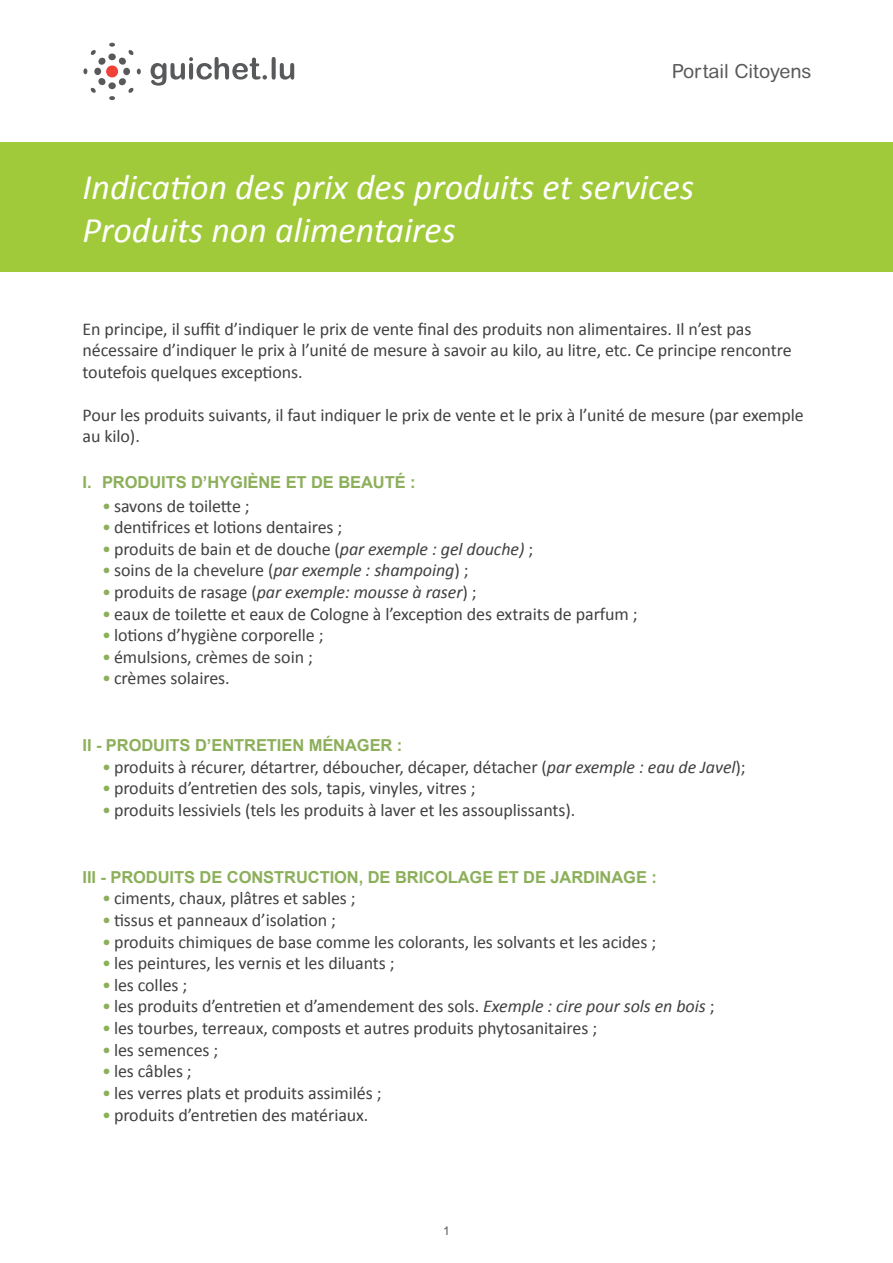
<style>
.page{position:relative;width:893px;height:1263px;background:#fff}
.page>*{position:absolute;margin:0;border:0;box-sizing:border-box;transform-origin:0 0}
.t1{font:italic 36px/43.2px "Calibri";color:#fff}
.t2{font:19.5px "Arial Rounded MT Std";color:#58595b}
.t3{font:18px/21.6px "Calibri";letter-spacing:-.005em;color:#414042}
.t4{font:italic 18px "Calibri";letter-spacing:-.005em;color:#414042}
.t5{font:700 16.5px "Arial";letter-spacing:-.005em;color:#8caf5a}
.t6{font:12px "Arial";color:#58595b}
.s1{color:#8caf5a}
.s2{font-style:italic}
.s3{font-style:normal;color:#8caf5a}
.s4{font-style:normal}
</style>
<div class="page">
<div style="left:0;top:142px;width:893px;height:130px;background:#a1ca3a"></div>
<svg style="left:83px;top:43px;width:58px;height:57px"></svg>
<svg style="left:151px;top:57px;width:143px;height:29px"></svg>
<p class="t2" style="left:672px;top:59px;width:141px">Portail Citoyens</p>
<h1 class="t1" style="left:83px;top:164px;width:613px">Indication des prix des produits et services<br>Produits non alimentaires</h1>
<p class="t3" style="left:83px;top:318px;width:711px">En principe, il suffit d’indiquer le prix de vente final des produits non alimentaires. Il n’est pas nécessaire d’indiquer le prix à l’unité de mesure à savoir au kilo, au litre, etc. Ce principe rencontre toutefois quelques exceptions.</p>
<p class="t3" style="left:83px;top:404px;width:723px">Pour les produits suivants, il faut indiquer le prix de vente et le prix à l’unité de mesure (par exemple au kilo).</p>
<p class="t5" style="left:83px;top:471px;width:335px">I. PRODUITS D’HYGIÈNE ET DE BEAUTÉ :</p>
<p class="t3" style="left:102px;top:495px;width:149px"><span class="s1">•</span> savons de toilette ;</p>
<p class="t3" style="left:102px;top:516px;width:242px"><span class="s1">•</span> dentifrices et lotions dentaires ;</p>
<p class="t3" style="left:102px;top:538px;width:433px"><span class="s1">•</span> produits de bain et de douche (<span class="s2">par exemple : gel douche)</span> ;</p>
<p class="t3" style="left:102px;top:560px;width:368px"><span class="s1">•</span> soins de la chevelure (<span class="s2">par exemple : shampoing</span>) ;</p>
<p class="t4" style="left:102px;top:580px;width:376px"><span class="s3">•</span> <span class="s4">produits de rasage (</span>par exemple: mousse à raser<span class="s4">) ;</span></p>
<p class="t3" style="left:102px;top:603px;width:537px"><span class="s1">•</span> eaux de toilette et eaux de Cologne à l’exception des extraits de parfum ;</p>
<p class="t3" style="left:102px;top:624px;width:223px"><span class="s1">•</span> lotions d’hygiène corporelle ;</p>
<p class="t3" style="left:102px;top:646px;width:212px"><span class="s1">•</span> émulsions, crèmes de soin ;</p>
<p class="t3" style="left:102px;top:668px;width:129px"><span class="s1">•</span> crèmes solaires.</p>
<p class="t5" style="left:83px;top:734px;width:321px">II - PRODUITS D’ENTRETIEN MÉNAGER :</p>
<p class="t3" style="left:102px;top:756px;width:645px"><span class="s1">•</span> produits à récurer, détartrer, déboucher, décaper, détacher (<span class="s2">par exemple : eau de Javel</span>);</p>
<p class="t3" style="left:102px;top:778px;width:375px"><span class="s1">•</span> produits d’entretien des sols, tapis, vinyles, vitres ;</p>
<p class="t3" style="left:102px;top:799px;width:475px"><span class="s1">•</span> produits lessiviels (tels les produits à laver et les assouplissants).</p>
<p class="t5" style="left:83px;top:866px;width:576px">III - PRODUITS DE CONSTRUCTION, DE BRICOLAGE ET DE JARDINAGE :</p>
<p class="t3" style="left:102px;top:888px;width:255px"><span class="s1">•</span> ciments, chaux, plâtres et sables ;</p>
<p class="t3" style="left:102px;top:909px;width:235px"><span class="s1">•</span> tissus et panneaux d’isolation ;</p>
<p class="t3" style="left:102px;top:931px;width:556px"><span class="s1">•</span> produits chimiques de base comme les colorants, les solvants et les acides ;</p>
<p class="t3" style="left:102px;top:952px;width:294px"><span class="s1">•</span> les peintures, les vernis et les diluants ;</p>
<p class="t3" style="left:102px;top:974px;width:87px"><span class="s1">•</span> les colles ;</p>
<p class="t3" style="left:102px;top:996px;width:614px"><span class="s1">•</span> les produits d’entretien et d’amendement des sols. <span class="s2">Exemple : cire pour sols en bois</span> ;</p>
<p class="t3" style="left:102px;top:1017px;width:497px"><span class="s1">•</span> les tourbes, terreaux, composts et autres produits phytosanitaires ;</p>
<p class="t3" style="left:102px;top:1039px;width:118px"><span class="s1">•</span> les semences ;</p>
<p class="t3" style="left:102px;top:1060px;width:91px"><span class="s1">•</span> les câbles ;</p>
<p class="t3" style="left:102px;top:1082px;width:281px"><span class="s1">•</span> les verres plats et produits assimilés ;</p>
<p class="t3" style="left:102px;top:1104px;width:268px"><span class="s1">•</span> produits d’entretien des matériaux.</p>
<p class="t6" style="left:443px;top:1223px;width:8px">1</p>
</div>
